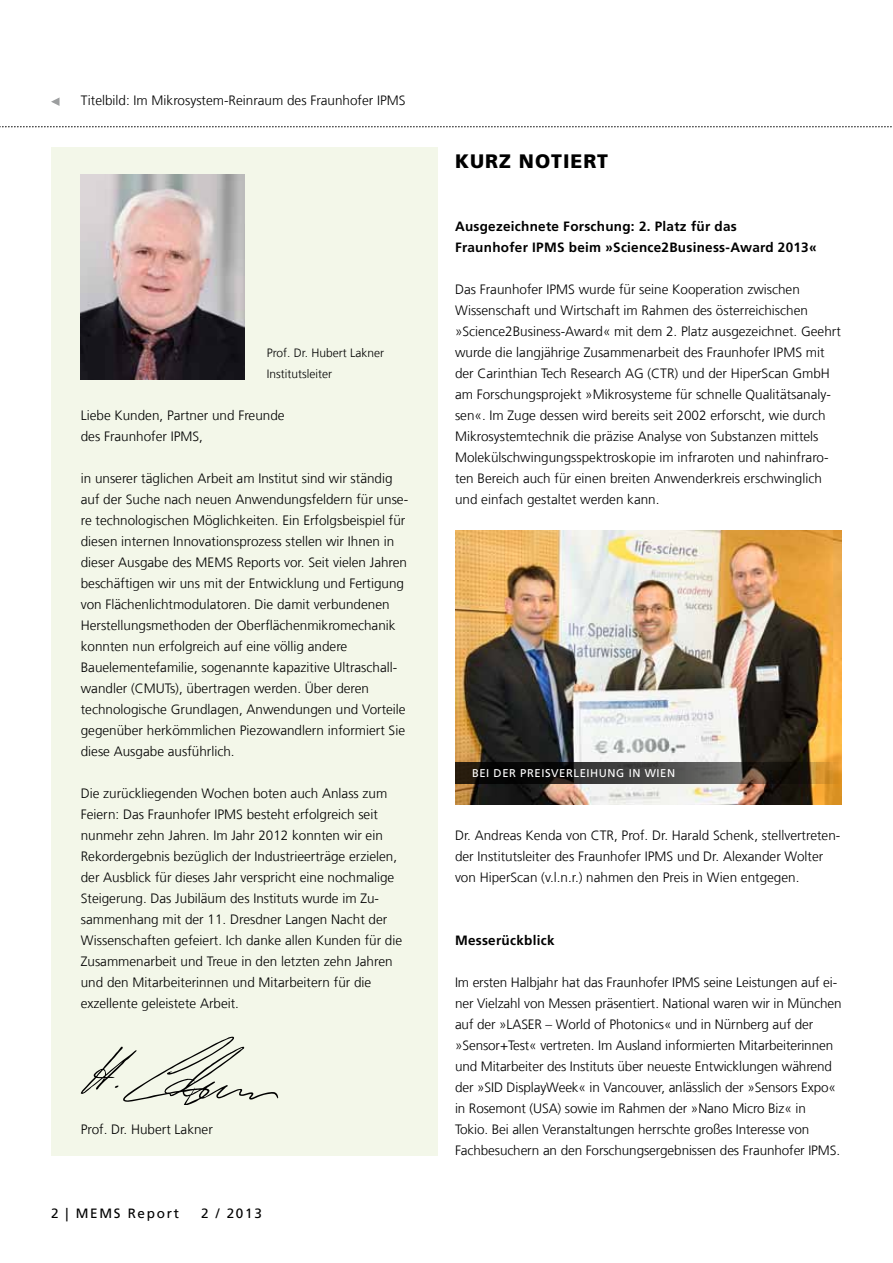
<style>
.page{position:relative;width:893px;height:1263px;background:#fff}
.page>*{position:absolute;margin:0;border:0;box-sizing:border-box;transform-origin:0 0}
.Überschrift_1{font:900 19.5px "Frutiger LT Com";letter-spacing:.05em;color:#000}
.Text{font:300 13.5px/21px "Frutiger LT Com";color:#000}
.Überschrift_2{font:700 13.5px/21px "Frutiger LT Com";letter-spacing:.02em;color:#000}
.Pagina_links{font:13.5px "Frutiger LT Com";letter-spacing:.125em;color:#000}
.Caption_Halbbild{font:300 12px/21px "Frutiger LT Com";color:#000}
.t1{font:11.25px "Frutiger LT Com";letter-spacing:.05em;color:#fff}
</style>
<div class="page">
<svg style="left:0;top:126px;width:892px;height:1px"></svg>
<div style="left:51px;top:147px;width:387px;height:1008px;background:#f3f7e9"></div>
<svg style="left:81px;top:1037px;width:197px;height:67px"></svg>
<img style="left:81px;top:174px;width:163px;height:206px">
<img style="left:455px;top:530px;width:387px;height:274px">
<svg style="left:51px;top:97px;width:9px;height:9px"></svg>
<svg style="left:455px;top:762px;width:387px;height:21px;background:#3e362b"></svg>
<p class="Text" style="left:81px;top:90px;width:326px">Titelbild: Im Mikrosystem-Reinraum des Fraunhofer IPMS</p>
<p class="Caption_Halbbild" style="left:267px;top:342px;width:119px">Prof. Dr. Hubert Lakner<br>Institutsleiter</p>
<p class="Text" style="left:81px;top:405px;width:205px">Liebe Kunden, Partner und Freunde des Fraunhofer IPMS,</p>
<p class="Text" style="left:81px;top:468px;width:329px">in unserer täglichen Arbeit am Institut sind wir ständig auf der Suche nach neuen Anwendungsfeldern für unse&shy;re technologischen Möglichkeiten. Ein Erfolgsbeispiel für diesen internen Innovationsprozess stellen wir Ihnen in dieser Ausgabe des MEMS Reports vor. Seit vielen Jahren beschäftigen wir uns mit der Entwicklung und Fertigung von Flächenlichtmodulatoren. Die damit verbundenen Herstellungsmethoden der Oberflächenmikromechanik konnten nun erfolgreich auf eine völlig andere Bauelementefamilie, sogenannte kapazitive Ultraschall&shy;wandler (CMUTs), übertragen werden. Über deren technologische Grundlagen, Anwendungen und Vorteile gegenüber herkömmlichen Piezowandlern informiert Sie diese Ausgabe ausführlich.</p>
<p class="Text" style="left:81px;top:783px;width:323px">Die zurückliegenden Wochen boten auch Anlass zum Feiern: Das Fraunhofer IPMS besteht erfolgreich seit nunmehr zehn Jahren. Im Jahr 2012 konnten wir ein Rekordergebnis bezüglich der Industrieerträge erzielen, der Ausblick für dieses Jahr verspricht eine nochmalige Steigerung. Das Jubiläum des Instituts wurde im Zu&shy;sammenhang mit der 11. Dresdner Langen Nacht der Wissenschaften gefeiert. Ich danke allen Kunden für die Zusammenarbeit und Treue in den letzten zehn Jahren und den Mitarbeiterinnen und Mitarbeitern für die exzellente geleistete Arbeit.</p>
<p class="Text" style="left:81px;top:1119px;width:134px">Prof. Dr. Hubert Lakner</p>
<p class="Pagina_links" style="left:51px;top:1205px;width:129px">2 | MEMS Report</p>
<p class="Pagina_links" style="left:201px;top:1205px;width:62px">2 / 2013</p>
<p class="Überschrift_1" style="left:455px;top:150px;width:154px">KURZ NOTIERT</p>
<p class="Überschrift_2" style="left:455px;top:216px;width:363px">Ausgezeichnete Forschung: 2. Platz für das<br>Fraunhofer IPMS beim »Science2Business-Award 2013«</p>
<p class="Text" style="left:455px;top:279px;width:387px">Das Fraunhofer IPMS wurde für seine Kooperation zwischen Wissenschaft und Wirtschaft im Rahmen des österreichischen »Science2Business-Award« mit dem 2. Platz ausgezeichnet. Geehrt wurde die langjährige Zusammenarbeit des Fraunhofer IPMS mit der Carinthian Tech Research AG (CTR) und der HiperScan GmbH am Forschungsprojekt »Mikrosysteme für schnelle Qualitätsanaly&shy;sen«. Im Zuge dessen wird bereits seit 2002 erforscht, wie durch Mikrosystemtechnik die präzise Analyse von Substanzen mittels Molekülschwingungsspektroskopie im infraroten und nahinfraro&shy;ten Bereich auch für einen breiten Anwenderkreis erschwinglich und einfach gestaltet werden kann.</p>
<p class="t1" style="left:472px;top:766px;width:205px">BEI DER PREISVERLEIHUNG IN WIEN</p>
<p class="Text" style="left:455px;top:825px;width:387px">Dr. Andreas Kenda von CTR, Prof. Dr. Harald Schenk, stellvertreten&shy;der Institutsleiter des Fraunhofer IPMS und Dr. Alexander Wolter von HiperScan (v.l.n.r.) nahmen den Preis in Wien entgegen.</p>
<p class="Überschrift_2" style="left:455px;top:930px;width:101px">Messerückblick</p>
<p class="Text" style="left:455px;top:972px;width:388px">Im ersten Halbjahr hat das Fraunhofer IPMS seine Leistungen auf ei&shy;ner Vielzahl von Messen präsentiert. National waren wir in München auf der »LASER – World of Photonics« und in Nürnberg auf der »Sensor+Test« vertreten. Im Ausland informierten Mitarbeiterinnen und Mitarbeiter des Instituts über neueste Entwicklungen während der »SID DisplayWeek« in Vancouver, anlässlich der »Sensors Expo« in Rosemont (USA) sowie im Rahmen der »Nano Micro Biz« in Tokio. Bei allen Veranstaltungen herrschte großes Interesse von Fachbesuchern an den Forschungsergebnissen des Fraunhofer IPMS.</p>
</div>
